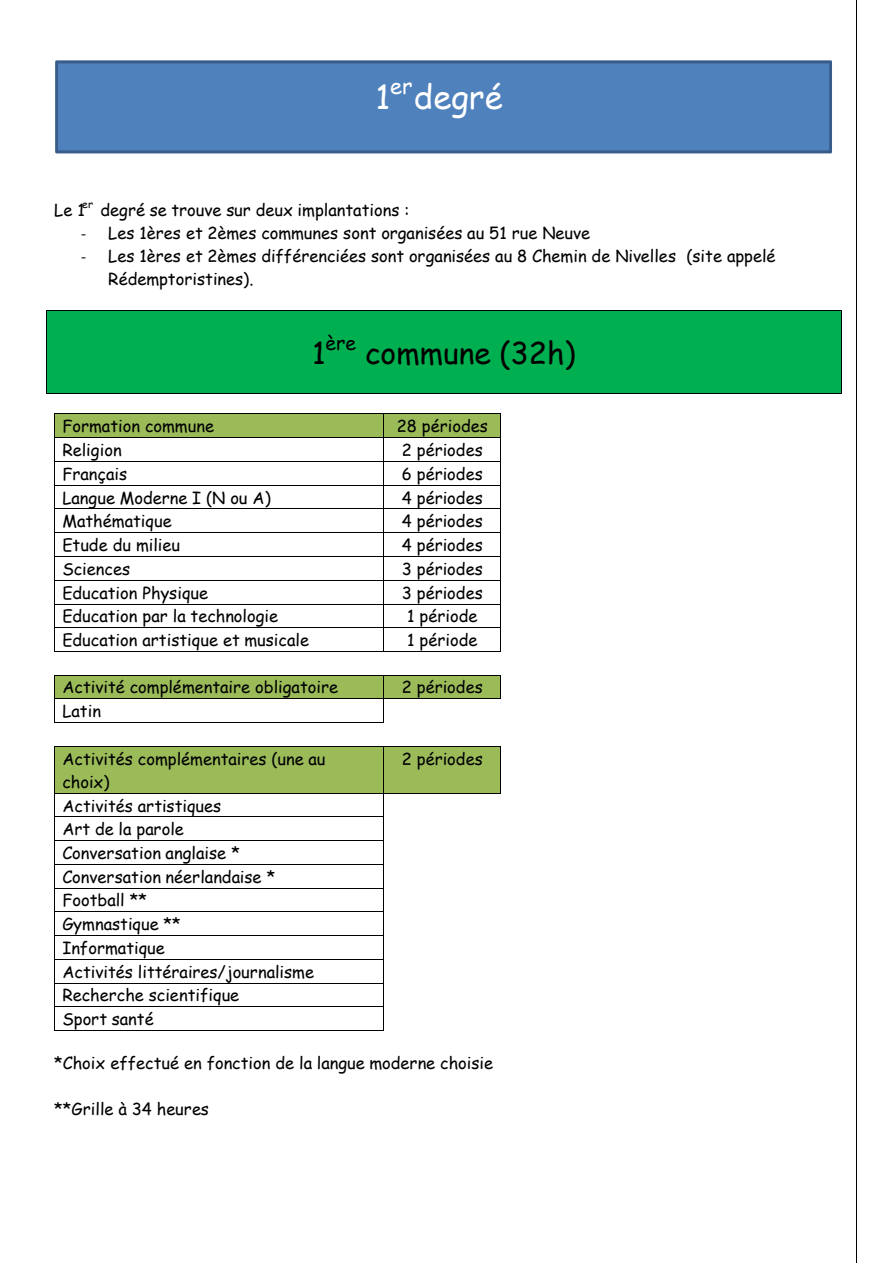
<style>
.page{position:relative;width:893px;height:1263px;background:#fff}
.page>*{position:absolute;margin:0;border:0;box-sizing:border-box;transform-origin:0 0}
.t1{font:33px "Comic Sans MS";color:#fff}
.t2{font:30px "Comic Sans MS";color:#000}
.t3{font:21.75px "Comic Sans MS";color:#fff}
.t4{font:16.5px/23.7px "Comic Sans MS";color:#000}
.t5{font:10.5px "Comic Sans MS";color:#000}
.s1{font-family:"Calibri"}
</style>
<div class="page">
<div style="left:54px;top:311px;width:779px;height:20px;background:#00b050"></div>
<div style="left:54px;top:331px;width:779px;height:41px;background:#00b050"></div>
<div style="left:54px;top:372px;width:779px;height:21px;background:#00b050"></div>
<hr style="left:47px;top:310px;width:794px;height:1px;background:#000">
<hr style="left:46px;top:311px;width:1px;height:82px;background:#000">
<hr style="left:47px;top:393px;width:794px;height:1px;background:#000">
<hr style="left:841px;top:311px;width:1px;height:82px;background:#000">
<div style="left:55px;top:414px;width:328px;height:23px;background:#9bbb59"></div>
<div style="left:384px;top:414px;width:116px;height:23px;background:#9bbb59"></div>
<hr style="left:55px;top:414px;width:328px;height:1px;background:#000">
<hr style="left:384px;top:414px;width:116px;height:1px;background:#000">
<hr style="left:55px;top:437px;width:328px;height:1px;background:#000">
<hr style="left:384px;top:437px;width:116px;height:1px;background:#000">
<hr style="left:55px;top:461px;width:328px;height:1px;background:#000">
<hr style="left:384px;top:461px;width:116px;height:1px;background:#000">
<hr style="left:55px;top:485px;width:328px;height:1px;background:#000">
<hr style="left:384px;top:485px;width:116px;height:1px;background:#000">
<hr style="left:55px;top:509px;width:328px;height:1px;background:#000">
<hr style="left:384px;top:509px;width:116px;height:1px;background:#000">
<hr style="left:55px;top:532px;width:328px;height:1px;background:#000">
<hr style="left:384px;top:532px;width:116px;height:1px;background:#000">
<hr style="left:55px;top:556px;width:328px;height:1px;background:#000">
<hr style="left:384px;top:556px;width:116px;height:1px;background:#000">
<hr style="left:55px;top:580px;width:328px;height:1px;background:#000">
<hr style="left:384px;top:580px;width:116px;height:1px;background:#000">
<hr style="left:55px;top:604px;width:328px;height:1px;background:#000">
<hr style="left:384px;top:604px;width:116px;height:1px;background:#000">
<hr style="left:55px;top:627px;width:328px;height:1px;background:#000">
<hr style="left:384px;top:627px;width:116px;height:1px;background:#000">
<svg style="left:54px;top:414px;width:1px;height:238px"></svg>
<hr style="left:55px;top:651px;width:328px;height:1px;background:#000">
<svg style="left:383px;top:414px;width:1px;height:238px"></svg>
<hr style="left:384px;top:651px;width:116px;height:1px;background:#000">
<svg style="left:500px;top:414px;width:1px;height:238px"></svg>
<div style="left:55px;top:675px;width:328px;height:23px;background:#9bbb59"></div>
<div style="left:384px;top:675px;width:116px;height:23px;background:#9bbb59"></div>
<hr style="left:55px;top:675px;width:328px;height:1px;background:#000">
<hr style="left:384px;top:675px;width:116px;height:1px;background:#000">
<hr style="left:55px;top:698px;width:328px;height:1px;background:#000">
<hr style="left:384px;top:698px;width:116px;height:1px;background:#000">
<svg style="left:500px;top:675px;width:1px;height:24px"></svg>
<svg style="left:54px;top:675px;width:1px;height:48px"></svg>
<hr style="left:55px;top:722px;width:328px;height:1px;background:#000">
<svg style="left:383px;top:675px;width:1px;height:48px"></svg>
<div style="left:55px;top:747px;width:328px;height:46px;background:#9bbb59"></div>
<div style="left:384px;top:747px;width:116px;height:46px;background:#9bbb59"></div>
<hr style="left:55px;top:746px;width:328px;height:1px;background:#000">
<hr style="left:384px;top:746px;width:116px;height:1px;background:#000">
<hr style="left:54px;top:747px;width:1px;height:46px;background:#000">
<hr style="left:383px;top:747px;width:1px;height:46px;background:#000">
<hr style="left:500px;top:747px;width:1px;height:46px;background:#000">
<hr style="left:55px;top:793px;width:328px;height:1px;background:#000">
<hr style="left:384px;top:793px;width:116px;height:1px;background:#000">
<hr style="left:55px;top:817px;width:328px;height:1px;background:#000">
<hr style="left:55px;top:840px;width:328px;height:1px;background:#000">
<hr style="left:55px;top:864px;width:328px;height:1px;background:#000">
<hr style="left:55px;top:888px;width:328px;height:1px;background:#000">
<hr style="left:55px;top:911px;width:328px;height:1px;background:#000">
<hr style="left:55px;top:935px;width:328px;height:1px;background:#000">
<hr style="left:55px;top:959px;width:328px;height:1px;background:#000">
<hr style="left:55px;top:983px;width:328px;height:1px;background:#000">
<hr style="left:55px;top:1006px;width:328px;height:1px;background:#000">
<svg style="left:54px;top:793px;width:1px;height:238px"></svg>
<hr style="left:55px;top:1030px;width:328px;height:1px;background:#000">
<svg style="left:383px;top:793px;width:1px;height:238px"></svg>
<svg style="left:55px;top:60px;width:777px;height:93px;background:#4e7fb9"></svg>
<hr style="left:857px;top:0;width:1px;height:1263px;background:#000">
<h1 class="t1" style="left:375px;top:83px;width:16px">1</h1>
<h3 class="t3" style="left:390px;top:77px;width:24px">er</h3>
<h1 class="t1" style="left:414px;top:83px;width:90px">degré</h1>
<p class="t4" style="left:54px;top:200px;width:32px">Le 1</p>
<p class="t5" style="left:82px;top:200px;width:12px">er</p>
<p class="t4" style="left:101px;top:200px;width:311px">degré se trouve sur deux implantations :</p>
<p class="t4" style="left:81px;top:223px;width:510px"><span class="s1">-</span> Les 1ères et 2èmes communes sont organisées au 51 rue Neuve</p>
<p class="t4" style="left:108px;top:246px;width:669px;line-height:22.8px;text-indent:-27px"><span class="s1">-</span> Les 1ères et 2èmes différenciées sont organisées au 8 Chemin de Nivelles (site appelé<br>Rédemptoristines).</p>
<h2 class="t2" style="left:312px;top:340px;width:265px">1<sup>ère</sup> commune (32h)</h2>
<p class="t4" style="left:62px;top:416px;width:153px">Formation commune</p>
<p class="t4" style="left:397px;top:416px;width:93px">28 périodes</p>
<p class="t4" style="left:62px;top:440px;width:61px">Religion</p>
<p class="t4" style="left:402px;top:440px;width:82px">2 périodes</p>
<p class="t4" style="left:62px;top:464px;width:66px">Français</p>
<p class="t4" style="left:402px;top:464px;width:82px">6 périodes</p>
<p class="t4" style="left:62px;top:487px;width:210px">Langue Moderne I (N ou A)</p>
<p class="t4" style="left:402px;top:487px;width:82px">4 périodes</p>
<p class="t4" style="left:62px;top:511px;width:111px">Mathématique</p>
<p class="t4" style="left:402px;top:511px;width:82px">4 périodes</p>
<p class="t4" style="left:62px;top:535px;width:119px">Etude du milieu</p>
<p class="t4" style="left:402px;top:535px;width:82px">4 périodes</p>
<p class="t4" style="left:62px;top:559px;width:69px">Sciences</p>
<p class="t4" style="left:402px;top:559px;width:82px">3 périodes</p>
<p class="t4" style="left:62px;top:583px;width:147px">Education Physique</p>
<p class="t4" style="left:402px;top:583px;width:82px">3 périodes</p>
<p class="t4" style="left:62px;top:606px;width:218px">Education par la technologie</p>
<p class="t4" style="left:407px;top:606px;width:72px">1 période</p>
<p class="t4" style="left:62px;top:630px;width:248px">Education artistique et musicale</p>
<p class="t4" style="left:407px;top:630px;width:72px">1 période</p>
<p class="t4" style="left:62px;top:677px;width:277px">Activité complémentaire obligatoire</p>
<p class="t4" style="left:402px;top:677px;width:82px">2 périodes</p>
<p class="t4" style="left:62px;top:701px;width:40px">Latin</p>
<p class="t4" style="left:62px;top:749px;width:265px;line-height:23.1px">Activités complémentaires (une au choix)</p>
<p class="t4" style="left:402px;top:749px;width:82px">2 périodes</p>
<p class="t4" style="left:62px;top:795px;width:253px">Activités artistiques<br>Art de la parole<br>Conversation anglaise *<br>Conversation néerlandaise *<br>Football **<br>Gymnastique **<br>Informatique<br>Activités littéraires/journalisme<br>Recherche scientifique<br>Sport santé</p>
<p class="t4" style="left:54px;top:1053px;width:441px">*Choix effectué en fonction de la langue moderne choisie</p>
<p class="t4" style="left:54px;top:1099px;width:156px">**Grille à 34 heures</p>
</div>
